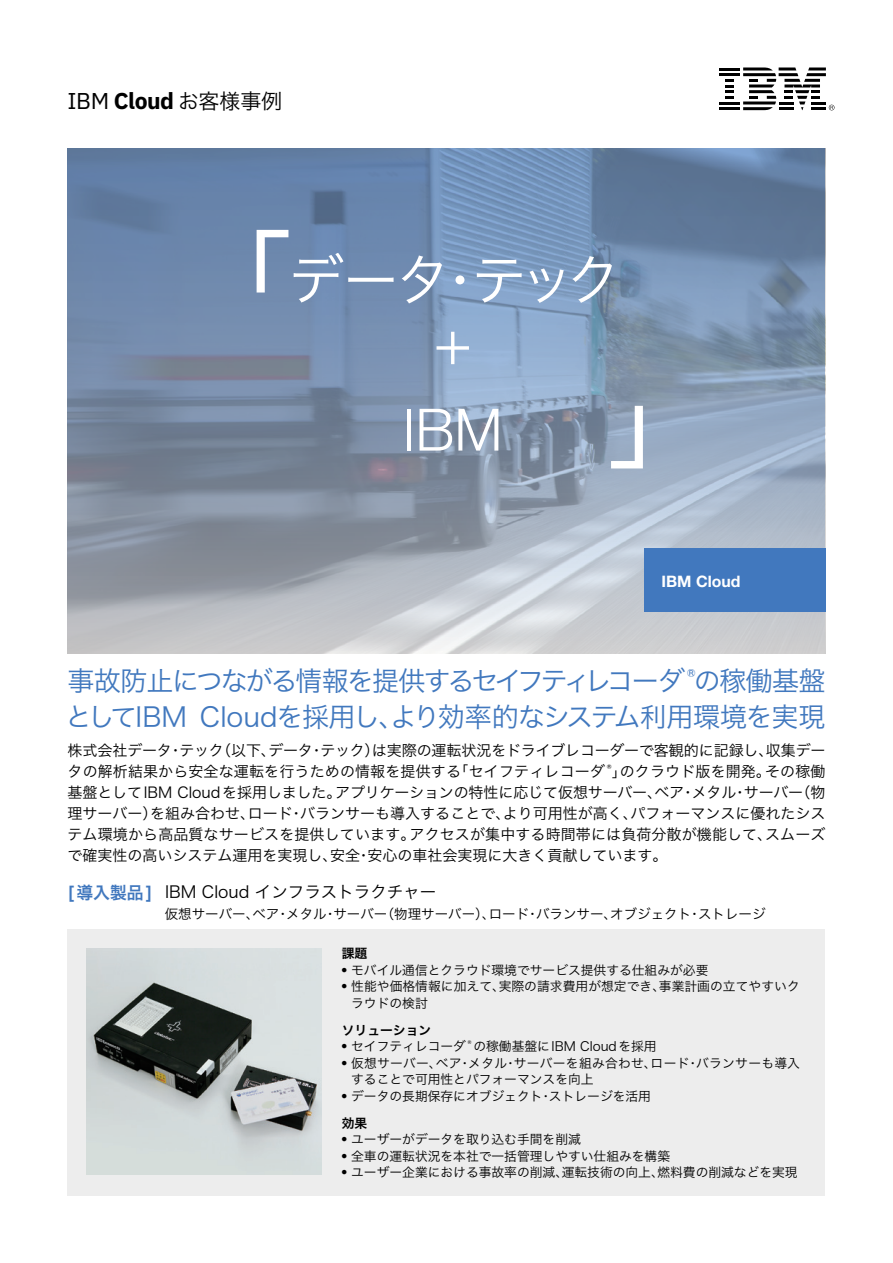
<style>
.page{position:relative;width:893px;height:1263px;background:#fff}
.page>*{position:absolute;margin:0;border:0;box-sizing:border-box;transform-origin:0 0}
.t1{font:300 58.5px "Helvetica Neue";color:#fff}
.t2{font:54.75px "Hira Kaku Pro W3";letter-spacing:-.095em;color:#fff}
.t3{font:27px/36px "Hira Kaku Pro N W3";letter-spacing:-.055em;color:#4178be}
.t4{font:700 22.95px "IBM Plex Sans";letter-spacing:-.02em;color:#000}
._16Q_GB{font:16.5px "Hira Kaku Pro N W3";color:#000}
.t5{font:700 15.75px "Helvetica Neue LT Std";color:#fff}
.t6{font:15px/21px "Hira Kaku Pro N W3";color:#000}
._16Q_GB-2{font:13.5px "Hira Kaku Pro N W3";color:#000}
.t7{font:12.75px/16.5px "Hira Kaku Pro N W3";color:#000}
.t8{font:12.75px/16.5px "Hira Kaku Pro N W3";letter-spacing:.02em;color:#000}
.t9{font:12.75px "Hira Kaku Pro N W6";color:#000}
.t10{font:8.7px "Hira Kaku Pro N W3";color:#000}
.t11{font:7.5px "Hira Kaku Pro N W3";color:#000}
.s1{font-weight:400}
.s2{font-family:"Hira Kaku Pro W3";font-weight:400;font-size:21px}
.s3{font-family:"Hira Kaku Pro W6";font-size:16.95px;color:#4178be}
</style>
<div class="page">
<svg style="left:68px;top:148px;width:756px;height:504px;background:#8799b1"></svg>
<div style="left:68px;top:929px;width:756px;height:266px;background:#ededed"></div>
<hr style="left:719px;top:68px;width:21px;height:2px;background:#000">
<hr style="left:719px;top:73px;width:21px;height:3px;background:#000">
<hr style="left:719px;top:101px;width:21px;height:3px;background:#000">
<svg style="left:725px;top:79px;width:9px;height:20px"></svg>
<hr style="left:719px;top:107px;width:21px;height:3px;background:#000">
<svg style="left:743px;top:67px;width:91px;height:43px"></svg>
<svg style="left:437px;top:332px;width:32px;height:32px"></svg>
<svg style="left:257px;top:230px;width:31px;height:62px"></svg>
<svg style="left:611px;top:406px;width:32px;height:62px"></svg>
<div style="left:644px;top:549px;width:181px;height:63px;background:#4178be"></div>
<img style="left:87px;top:948px;width:235px;height:226px">
<p class="t4" style="left:68px;top:83px;width:216px"><span class="s1">IBM</span> Cloud <span class="s2">お客様事例</span></p>
<p class="t2" style="left:289px;top:231px;width:334px">データ・テック</p>
<p class="t1" style="left:402px;top:383px;width:102px">IBM</p>
<p class="t5" style="left:661px;top:572px;width:81px">IBM Cloud</p>
<p class="t3" style="left:65px;top:661px;width:762px">事故防止につながる情報を提供するセイフティレコーダ <sup>®</sup>の稼働基盤としてIBM Cloudを採用し、より効率的なシステム利用環境を実現</p>
<p class="t6" style="left:68px;top:739px;width:759px">株式会社データ・テック（以下、データ・テック）は実際の運転状況をドライブレコーダーで客観的に記録し、収集データの解析結果から安全な運転を行うための情報を提供する「セイフティレコーダ</p>
<p class="t10" style="left:607px;top:759px;width:6px">®</p>
<p class="t6" style="left:68px;top:760px;width:760px;text-align:justify;text-indent:544px">」のクラウド版を開発。その稼働基盤としてIBM Cloudを採用しました。アプリケーションの特性に応じて仮想サーバー、ベア・メタル・サーバー（物理サーバー）を組み合わせ、ロード・バランサーも導入することで、より可用性が高く、パフォーマンスに優れたシステム環境から高品質なサービスを提供しています。アクセスが集中する時間帯には負荷分散が機能して、スムーズで確実性の高いシステム運用を実現し、安全・安心の車社会実現に大きく貢献しています。</p>
<p class="_16Q_GB" style="left:68px;top:877px;width:370px"><span class="s3">[導入製品]</span> IBM Cloud インフラストラクチャー</p>
<p class="_16Q_GB-2" style="left:68px;top:902px;width:699px">　　　　　　　仮想サーバー、ベア・メタル・サーバー（物理サーバー）、ロード・バランサー、オブジェクト・ストレージ</p>
<p class="t9" style="left:342px;top:942px;width:27px">課題</p>
<p class="t7" style="left:342px;top:961px;width:368px"><sup>●</sup> モバイル通信とクラウド環境でサービス提供する仕組みが必要</p>
<p class="t7" style="left:351px;top:977px;width:450px;text-indent:-9px"><sup>●</sup> 性能や価格情報に加えて、実際の請求費用が想定でき、事業計画の立てやすいクラウドの検討</p>
<p class="t9" style="left:342px;top:1018px;width:91px">ソリューション</p>
<p class="t7" style="left:342px;top:1037px;width:126px"><sup>●</sup> セイフティレコーダ</p>
<p class="t11" style="left:468px;top:1035px;width:6px">®</p>
<p class="t7" style="left:473px;top:1037px;width:185px">の稼働基盤にIBM Cloudを採用</p>
<p class="t8" style="left:351px;top:1054px;width:450px;text-indent:-9px"><sup>●</sup> 仮想サーバー、ベア・メタル・サーバーを組み合わせ、ロード・バランサーも導入することで可用性とパフォーマンスを向上</p>
<p class="t7" style="left:342px;top:1087px;width:311px"><sup>●</sup> データの長期保存にオブジェクト・ストレージを活用</p>
<p class="t9" style="left:342px;top:1111px;width:27px">効果</p>
<p class="t7" style="left:342px;top:1130px;width:240px"><sup>●</sup> ユーザーがデータを取り込む手間を削減</p>
<p class="t7" style="left:342px;top:1147px;width:330px"><sup>●</sup> 全車の運転状況を本社で一括管理しやすい仕組みを構築</p>
<p class="t7" style="left:342px;top:1163px;width:457px"><sup>●</sup> ユーザー企業における事故率の削減、運転技術の向上、燃料費の削減などを実現</p>
</div>
